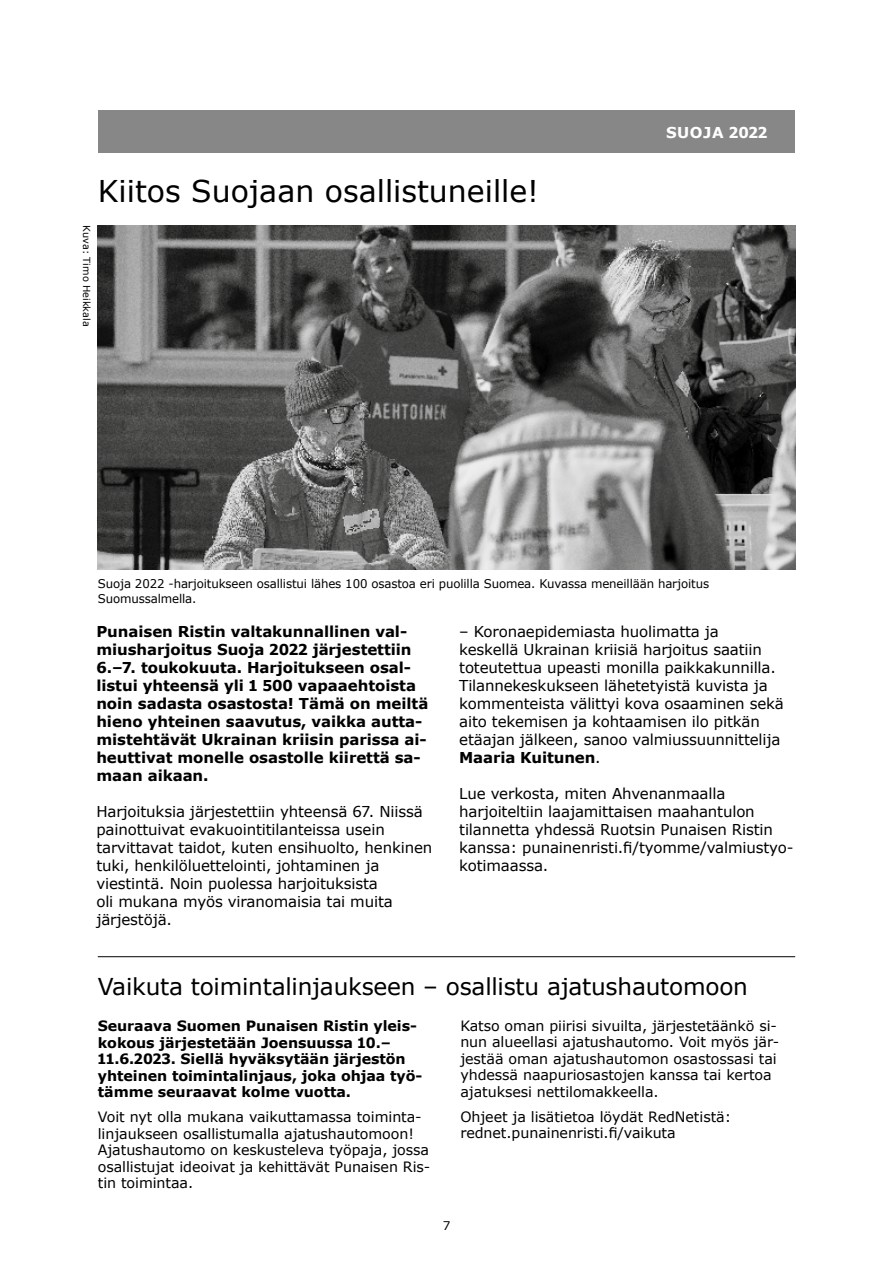
<style>
.page{position:relative;width:893px;height:1263px;background:#fff}
.page>*{position:absolute;margin:0;border:0;box-sizing:border-box;transform-origin:0 0}
.t1{font:30px "Verdana";color:#000}
.t2{font:23.25px "Verdana";letter-spacing:-.01em;color:#000}
.t3{font:15px/18px "Verdana";letter-spacing:-.01em;color:#000}
.t4{font:700 15px/18px "Verdana";letter-spacing:-.005em;color:#000}
.t5{font:700 15px "Verdana";letter-spacing:.035em;color:#fff}
.t6{font:14.25px/16.5px "Verdana";letter-spacing:-.005em;color:#000}
.t7{font:700 14.25px/16.5px "Verdana";letter-spacing:-.005em;color:#000}
.t8{font:12px/15px "Verdana";letter-spacing:-.01em;color:#000}
.t9{font:9.75px "Verdana";color:#000}
.s1{font-weight:700}
</style>
<div class="page">
<div style="left:98px;top:111px;width:696px;height:42px;background:#878787"></div>
<hr style="left:98px;top:956px;width:697px;height:1px;background:#000">
<img style="left:98px;top:225px;width:697px;height:345px">
<p class="t9" style="left:93px;top:225px;width:103px;rotate:90deg">Kuva: Timo Heikkala</p>
<h1 class="t1" style="left:98px;top:170px;width:443px">Kiitos Suojaan osallistuneille!</h1>
<p class="t5" style="left:666px;top:122px;width:103px">SUOJA 2022</p>
<p class="t8" style="left:98px;top:575px;width:613px">Suoja 2022 -harjoitukseen osallistui lähes 100 osastoa eri puolilla Suomea. Kuvassa meneillään harjoitus<br>Suomussalmella.</p>
<p class="t4" style="left:96px;top:622px;width:333px">Punaisen Ristin valtakunnallinen val&shy;miusharjoitus Suoja 2022 järjestettiin 6.–7. toukokuuta. Harjoitukseen osal&shy;listui yhteensä yli 1 500 vapaaehtoista noin sadasta osastosta! Tämä on meiltä hieno yhteinen saavutus, vaikka autta&shy;mistehtävät Ukrainan kriisin parissa ai&shy;heuttivat monelle osastolle kiirettä sa&shy;maan aikaan.</p>
<p class="t3" style="left:96px;top:802px;width:337px">Harjoituksia järjestettiin yhteensä 67. Niissä painottuivat evakuointitilanteissa usein tarvittavat taidot, kuten ensihuolto, henkinen tuki, henkilöluettelointi, johtaminen ja viestintä. Noin puolessa harjoituksista<br>oli mukana myös viranomaisia tai muita järjestöjä.</p>
<p class="t3" style="left:459px;top:622px;width:326px">– Koronaepidemiasta huolimatta ja<br>keskellä Ukrainan kriisiä harjoitus saatiin toteutettua upeasti monilla paikkakunnilla.<br>Tilannekeskukseen lähetetyistä kuvista ja kommenteista välittyi kova osaaminen sekä aito tekemisen ja kohtaamisen ilo pitkän etäajan jälkeen, sanoo valmiussuunnittelija <span class="s1">Maaria Kuitunen</span>.</p>
<p class="t3" style="left:459px;top:784px;width:336px">Lue verkosta, miten Ahvenanmaalla harjoiteltiin laajamittaisen maahantulon tilannetta yhdessä Ruotsin Punaisen Ristin kanssa: punainenristi.fi/tyomme/valmiustyo&shy;kotimaassa.</p>
<h2 class="t2" style="left:98px;top:971px;width:652px">Vaikuta toimintalinjaukseen – osallistu ajatushautomoon</h2>
<p class="t7" style="left:98px;top:1017px;width:326px">Seuraava Suomen Punaisen Ristin yleis&shy;kokous järjestetään Joensuussa 10.– 11.6.2023. Siellä hyväksytään järjestön yhteinen toimintalinjaus, joka ohjaa työ&shy;tämme seuraavat kolme vuotta.</p>
<p class="t6" style="left:98px;top:1108px;width:334px">Voit nyt olla mukana vaikuttamassa toiminta&shy;linjaukseen osallistumalla ajatushautomoon!<br>Ajatushautomo on keskusteleva työpaja, jossa osallistujat ideoivat ja kehittävät Punaisen Ris&shy;tin toimintaa.</p>
<p class="t6" style="left:460px;top:1017px;width:321px">Katso oman piirisi sivuilta, järjestetäänkö si&shy;nun alueellasi ajatushautomo. Voit myös jär&shy;jestää oman ajatushautomon osastossasi tai yhdessä naapuriosastojen kanssa tai kertoa ajatuksesi nettilomakkeella.</p>
<p class="t6" style="left:460px;top:1108px;width:272px">Ohjeet ja lisätietoa löydät RedNetistä: rednet.punainenristi.fi/vaikuta</p>
<p class="t8" style="left:443px;top:1218px;width:9px">7</p>
</div>
